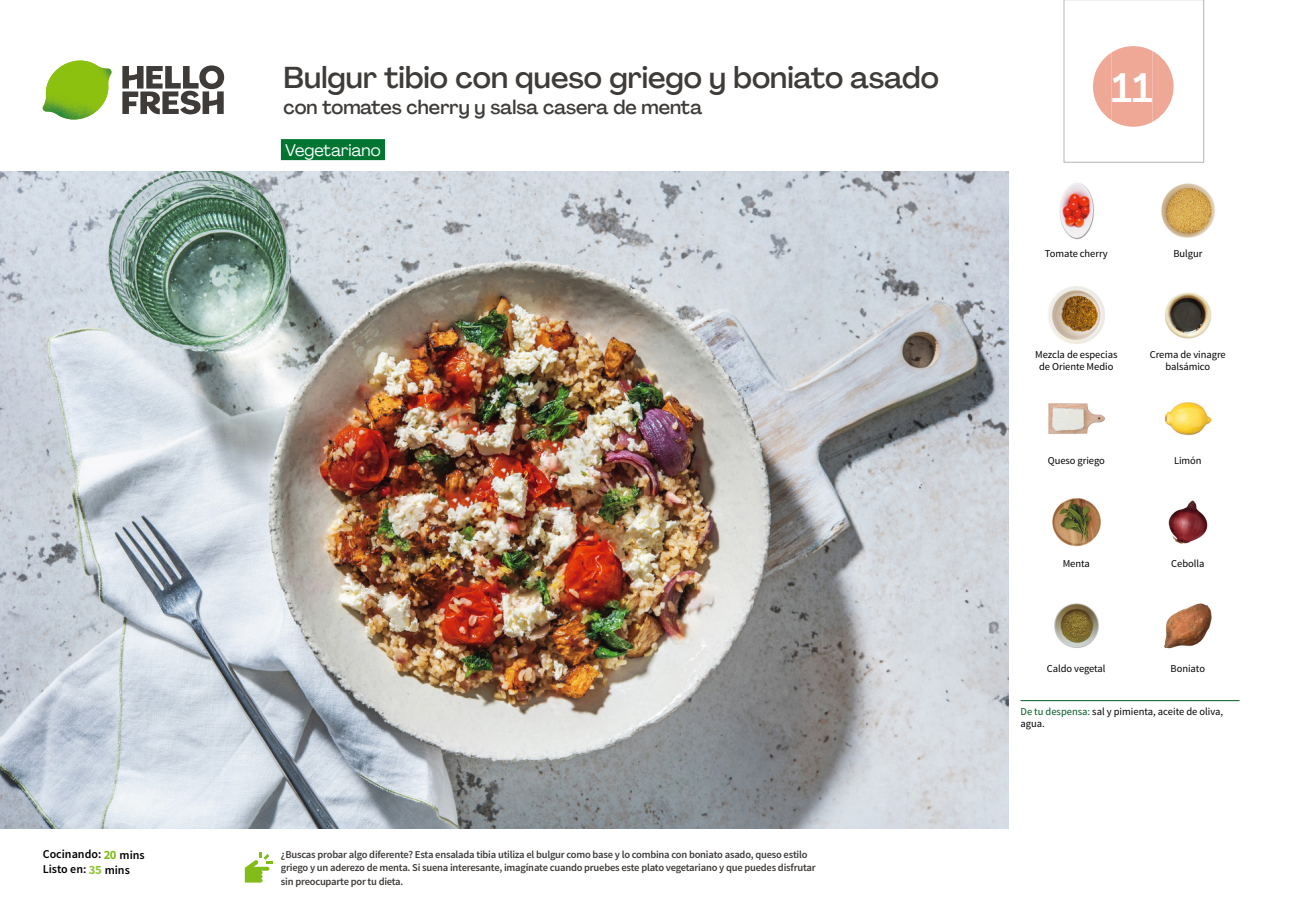
<style>
.page{position:relative;width:1289px;height:919px;background:#fff}
.page>*{position:absolute;margin:0;border:0;box-sizing:border-box;transform-origin:0 0}
.t1{font:500 40.5px "Agrandir";color:#fff}
.t2{font:500 30px "Agrandir";color:#3e3b39}
.t3{font:500 19.5px "Agrandir";color:#3e3b39}
.t4{font:16.5px "Agrandir";color:#fff}
.t5{font:600 12px/15px "Source Sans Pro";color:#000}
.t6{font:600 10.5px/13.5px "Source Sans Pro";letter-spacing:-.02em;color:#3e3b39}
.t7{font:10.5px/12px "Source Sans Pro";letter-spacing:-.005em;color:#000;text-align:center}
.s1{font-weight:700;font-size:12.75px;color:#81bc19}
.s2{font-weight:700;font-size:12.75px;color:#93c53b}
.s3{color:#005923}
</style>
<div class="page">
<svg style="left:122px;top:65px;width:102px;height:49px"></svg>
<svg style="left:43px;top:60px;width:69px;height:60px"></svg>
<img style="left:46px;top:61px;width:62px;height:34px">
<img style="left:48px;top:61px;width:32px;height:21px">
<div style="left:281px;top:139px;width:104px;height:21px;background:#007531"></div>
<img style="left:0;top:172px;width:1008px;height:656px">
<hr style="left:1020px;top:700px;width:219px;height:1px;background:#005923">
<svg style="left:245px;top:852px;width:28px;height:30px"></svg>
<img style="left:1059px;top:183px;width:35px;height:56px">
<img style="left:1161px;top:183px;width:54px;height:55px">
<img style="left:1164px;top:292px;width:48px;height:47px">
<img style="left:1048px;top:286px;width:56px;height:58px">
<img style="left:1164px;top:402px;width:48px;height:34px">
<img style="left:1048px;top:403px;width:56px;height:31px">
<img style="left:1168px;top:500px;width:40px;height:44px">
<img style="left:1052px;top:498px;width:49px;height:49px">
<img style="left:1164px;top:603px;width:48px;height:46px">
<img style="left:1054px;top:603px;width:45px;height:45px">
<svg style="left:1063px;top:0;width:141px;height:163px"></svg>
<h2 class="t2" style="left:283px;top:59px;width:657px">Bulgur tibio con queso griego y boniato asado</h2>
<h3 class="t3" style="left:283px;top:95px;width:420px">con tomates cherry y salsa casera de menta</h3>
<h3 class="t4" style="left:285px;top:140px;width:97px">Vegetariano</h3>
<p class="t5" style="left:43px;top:847px;width:103px">Cocinando: <span class="s1">20</span> mins<br>Listo en: <span class="s2">35</span> mins</p>
<p class="t6" style="left:281px;top:847px;width:536px">¿Buscas probar algo diferente? Esta ensalada tibia utiliza el bulgur como base y lo combina con boniato asado, queso estilo griego y un aderezo de menta. Si suena interesante, imagínate cuando pruebes este plato vegetariano y que puedes disfrutar sin preocuparte por tu dieta.</p>
<h1 class="t1" style="left:1111px;top:63px;width:43px">11</h1>
<p class="t7" style="left:1044px;top:247px;width:64px">Tomate cherry</p>
<p class="t7" style="left:1173px;top:247px;width:30px">Bulgur</p>
<p class="t7" style="left:1035px;top:348px;width:84px">Mezcla de especias de Oriente Medio</p>
<p class="t7" style="left:1149px;top:348px;width:77px">Crema de vinagre balsámico</p>
<p class="t7" style="left:1047px;top:454px;width:58px">Queso griego</p>
<p class="t7" style="left:1173px;top:454px;width:29px">Limón</p>
<p class="t7" style="left:1062px;top:558px;width:29px">Menta</p>
<p class="t7" style="left:1171px;top:558px;width:35px">Cebolla</p>
<p class="t7" style="left:1046px;top:662px;width:60px">Caldo vegetal</p>
<p class="t7" style="left:1170px;top:662px;width:36px">Boniato</p>
<p class="t7" style="left:1020px;top:705px;width:204px;text-align:left"><span class="s3">De tu despensa:</span> sal y pimienta, aceite de oliva, agua.</p>
</div>
